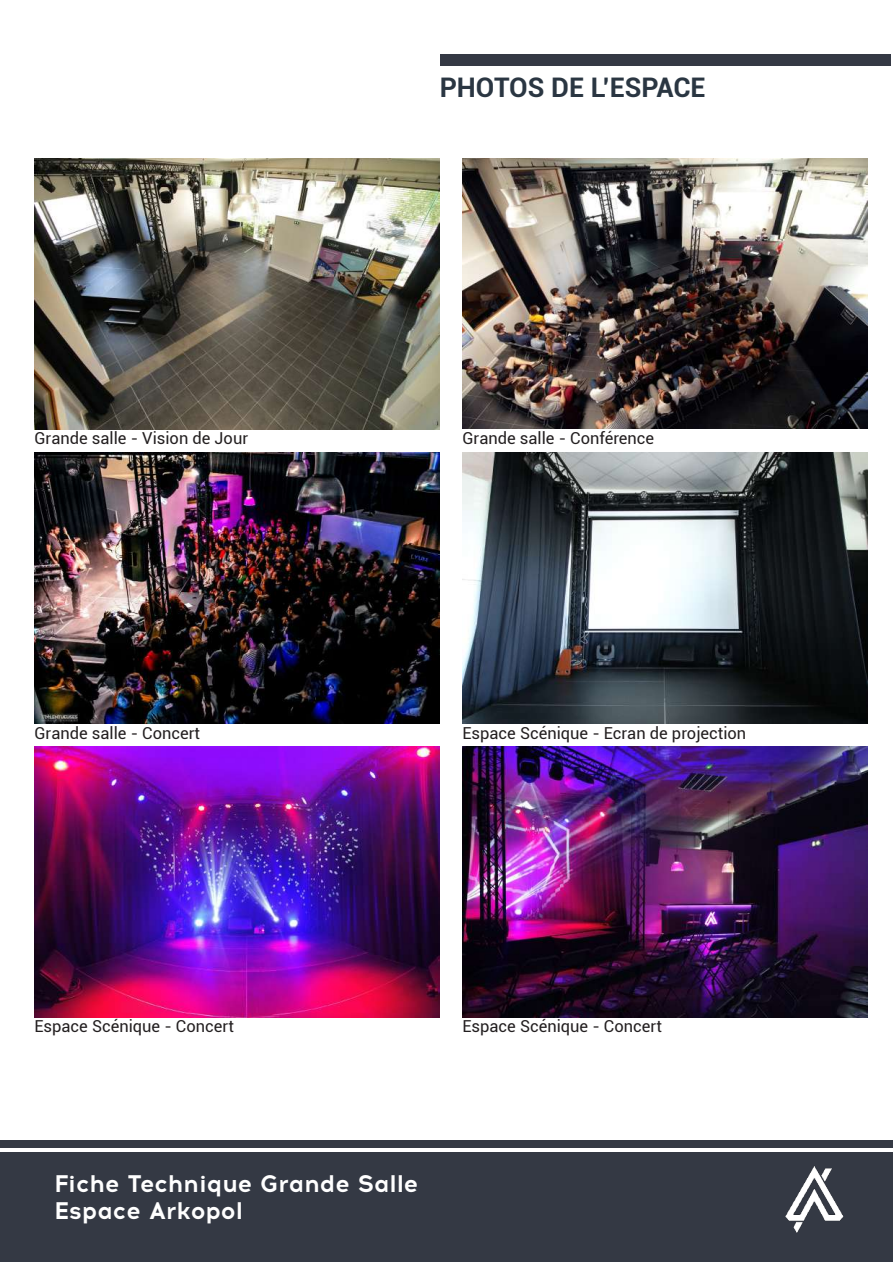
<style>
.page{position:relative;width:893px;height:1263px;background:#fff}
.page>*{position:absolute;margin:0;border:0;box-sizing:border-box;transform-origin:0 0}
.t1{font:700 27px "Roboto";color:#2a3642}
.t2{font:700 24px/27px "Acrom";color:#fff}
.t3{font:16.5px "Roboto";color:#231f20}
</style>
<div class="page">
<img style="left:34px;top:159px;width:406px;height:270px">
<img style="left:462px;top:158px;width:406px;height:270px">
<img style="left:34px;top:453px;width:406px;height:270px">
<div style="left:440px;top:54px;width:450px;height:12px;background:#343944"></div>
<img style="left:462px;top:453px;width:406px;height:270px">
<img style="left:34px;top:747px;width:406px;height:270px">
<img style="left:462px;top:747px;width:406px;height:270px">
<div style="left:0;top:1152px;width:893px;height:110px;background:#343944"></div>
<div style="left:0;top:1140px;width:893px;height:7px;background:#343944"></div>
<img style="left:785px;top:1166px;width:59px;height:67px">
<h1 class="t1" style="left:440px;top:68px;width:267px">PHOTOS DE L’ESPACE</h1>
<p class="t3" style="left:34px;top:426px;width:215px">Grande salle - Vision de Jour</p>
<p class="t3" style="left:462px;top:426px;width:193px">Grande salle - Conférence</p>
<p class="t3" style="left:34px;top:721px;width:167px">Grande salle - Concert</p>
<p class="t3" style="left:462px;top:721px;width:285px">Espace Scénique - Ecran de projection</p>
<p class="t3" style="left:34px;top:1014px;width:201px">Espace Scénique - Concert</p>
<p class="t3" style="left:462px;top:1014px;width:201px">Espace Scénique - Concert</p>
<h2 class="t2" style="left:54px;top:1170px;width:366px">Fiche Technique Grande Salle<br>Espace Arkopol</h2>
</div>
